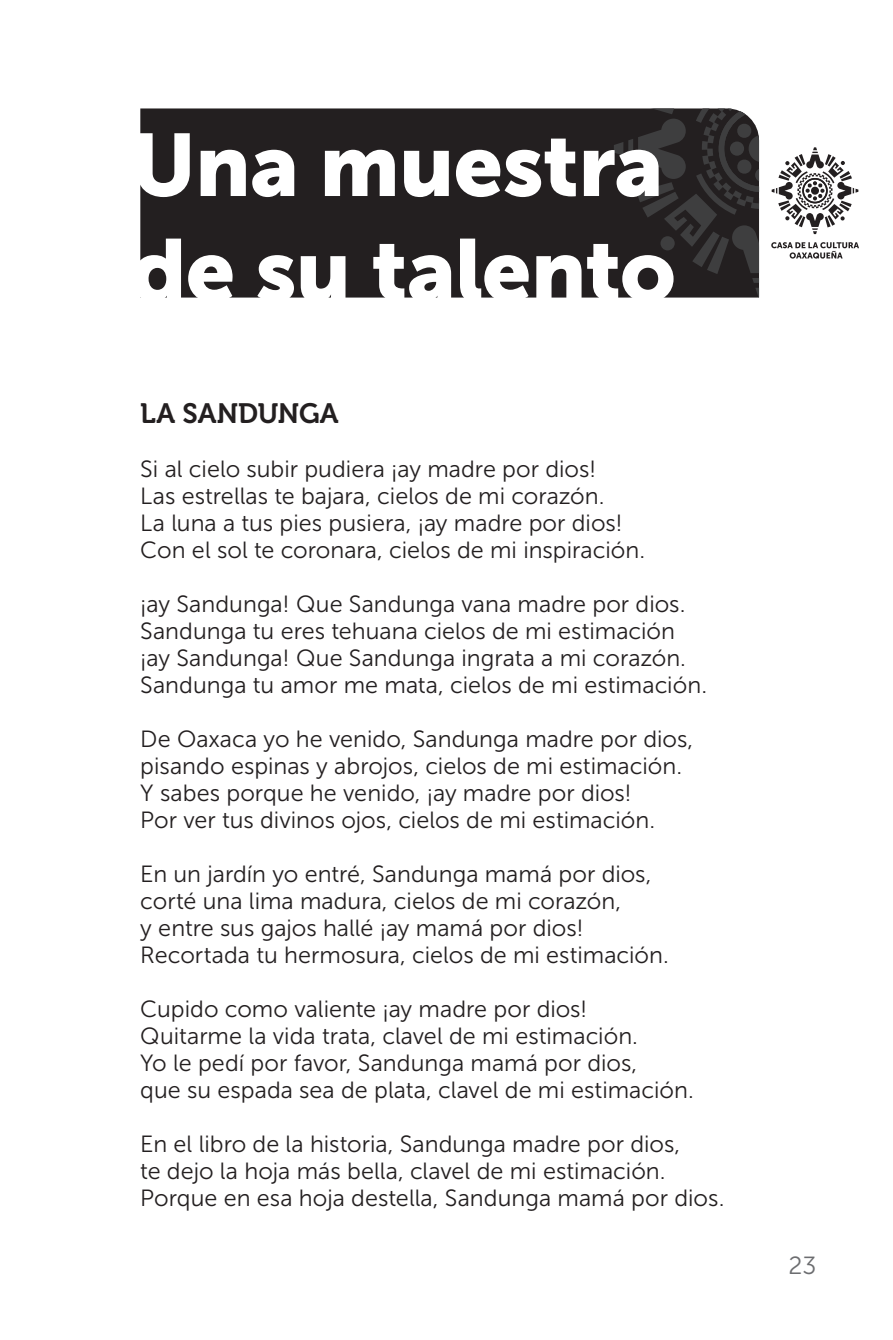
<style>
.page{position:relative;width:893px;height:1340px;background:#fff}
.page>*{position:absolute;margin:0;border:0;box-sizing:border-box;transform-origin:0 0}
.t1{font:87.75px/105.3px "Museo Sans 900";letter-spacing:-.01em;color:#fff}
.t2{font:27.9px "Museo 700";letter-spacing:-.005em;color:#231f20}
.t3{font:24.75px "Museo Sans 300";color:#6c6d70}
.t4{font:23.4px/27px "Museo Sans 300";color:#231f20}
</style>
<div class="page">
<div style="left:140px;top:108px;width:474px;height:189px;background:#231f20"></div>
<svg style="left:614px;top:108px;width:145px;height:189px"></svg>
<div style="left:660px;top:236px;width:15px;height:14px;background:#3e3e3f;border-radius:50%"></div>
<svg style="left:771px;top:242px;width:88px;height:17px"></svg>
<svg style="left:772px;top:147px;width:86px;height:87px"></svg>
<h1 class="t1" style="left:131px;top:112px;width:547px">Una muestra de su talento</h1>
<p class="t2" style="left:140px;top:398px;width:200px">LA SANDUNGA</p>
<p class="t4" style="left:140px;top:455px;width:506px">Si al cielo subir pudiera ¡ay madre por dios!<br>Las estrellas te bajara, cielos de mi corazón.<br>La luna a tus pies pusiera, ¡ay madre por dios!<br>Con el sol te coronara, cielos de mi inspiración.</p>
<p class="t4" style="left:140px;top:590px;width:568px">¡ay Sandunga! Que Sandunga vana madre por dios.<br>Sandunga tu eres tehuana cielos de mi estimación ¡ay Sandunga! Que Sandunga ingrata a mi corazón.<br>Sandunga tu amor me mata, cielos de mi estimación.</p>
<p class="t4" style="left:140px;top:725px;width:554px">De Oaxaca yo he venido, Sandunga madre por dios, pisando espinas y abrojos, cielos de mi estimación.<br>Y sabes porque he venido, ¡ay madre por dios!<br>Por ver tus divinos ojos, cielos de mi estimación.</p>
<p class="t4" style="left:140px;top:860px;width:530px">En un jardín yo entré, Sandunga mamá por dios, corté una lima madura, cielos de mi corazón,<br>y entre sus gajos hallé ¡ay mamá por dios!<br>Recortada tu hermosura, cielos de mi estimación.</p>
<p class="t4" style="left:140px;top:995px;width:555px">Cupido como valiente ¡ay madre por dios!<br>Quitarme la vida trata, clavel de mi estimación.<br>Yo le pedí por favor, Sandunga mamá por dios,<br>que su espada sea de plata, clavel de mi estimación.</p>
<p class="t4" style="left:140px;top:1130px;width:586px">En el libro de la historia, Sandunga madre por dios,<br>te dejo la hoja más bella, clavel de mi estimación.<br>Porque en esa hoja destella, Sandunga mamá por dios.</p>
<p class="t3" style="left:788px;top:1251px;width:29px">23</p>
</div>
